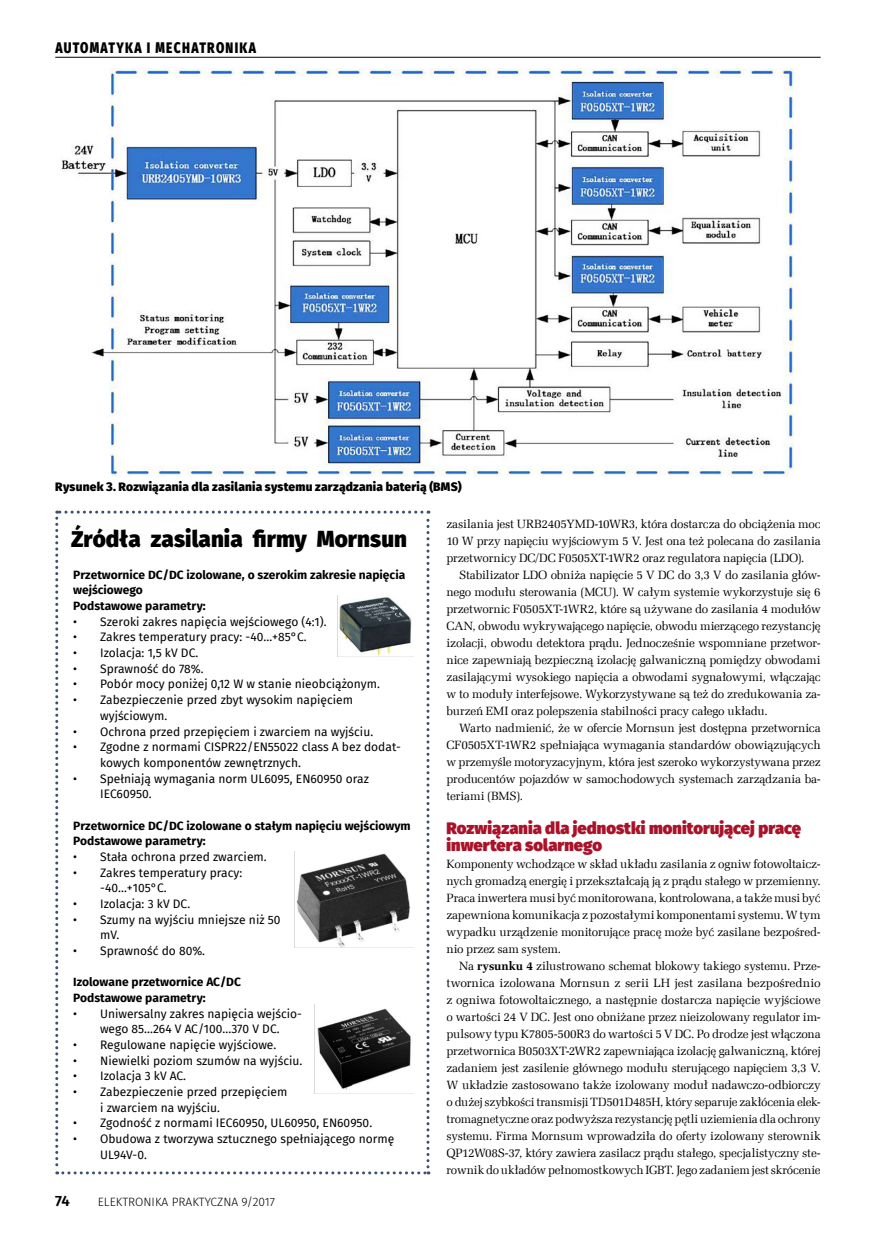
<style>
.page{position:relative;width:893px;height:1234px;background:#fff}
.page>*{position:absolute;margin:0;border:0;box-sizing:border-box;transform-origin:0 0}
.t1{font:800 22.5px "Fira Sans";letter-spacing:.005em;color:#000}
.t2{font:900 16.5px/17px "Fira Sans";letter-spacing:.005em;color:#a9132a}
.t3{font:800 15px "Fira Sans";letter-spacing:.11em;color:#000;scale:.8 1}
.t4{font:600 15px "Fira Sans";color:#000}
.t5{font:12px/17px "Zapf Ellipt EU";letter-spacing:-.015em;color:#000;text-align:justify}
.t6{font:12px/15.6px "Fira Sans";color:#000}
.t7{font:700 12px/15.6px "Fira Sans";color:#000}
.t8{font:800 12px "Fira Sans";letter-spacing:.015em;color:#000}
.t9{font:300 12px "Fira Sans";color:#000}
.s1{font-weight:700}
</style>
<div class="page">
<svg style="left:55px;top:510px;width:374px;height:664px"></svg>
<hr style="left:55px;top:57px;width:766px;height:1px;background:#000">
<img style="left:338px;top:595px;width:76px;height:61px">
<img style="left:295px;top:850px;width:119px;height:97px">
<img style="left:315px;top:1003px;width:99px;height:90px">
<img style="left:61px;top:68px;width:733px;height:408px">
<p class="t3" style="left:55px;top:35px;width:252px">AUTOMATYKA I MECHATRONIKA</p>
<p class="t8" style="left:55px;top:475px;width:408px">Rysunek 3. Rozwiązania dla zasilania systemu zarządzania baterią (BMS)</p>
<h1 class="t1" style="left:71px;top:519px;width:338px">Źródła zasilania firmy Mornsun</h1>
<p class="t7" style="left:73px;top:566px;width:334px">Przetwornice DC/DC izolowane, o szerokim zakresie napięcia wejściowego<br>Podstawowe parametry:</p>
<p class="t6" style="left:73px;top:613px;width:255px">• Szeroki zakres napięcia wejściowego (4:1).</p>
<p class="t6" style="left:73px;top:629px;width:235px">• Zakres temperatury pracy: -40…+85°C.</p>
<p class="t6" style="left:73px;top:644px;width:127px">• Izolacja: 1,5 kV DC.</p>
<p class="t6" style="left:73px;top:660px;width:132px">• Sprawność do 78%.</p>
<p class="t6" style="left:73px;top:676px;width:308px">• Pobór mocy poniżej 0,12 W w stanie nieobciążonym.</p>
<p class="t6" style="left:100px;top:691px;width:254px;text-indent:-27px">• Zabezpieczenie przed zbyt wysokim napięciem wyjściowym.</p>
<p class="t6" style="left:73px;top:723px;width:302px">• Ochrona przed przepięciem i zwarciem na wyjściu.</p>
<p class="t6" style="left:100px;top:738px;width:302px;text-indent:-27px">• Zgodne z normami CISPR22/EN55022 class A bez dodat&shy;kowych komponentów zewnętrznych.</p>
<p class="t6" style="left:100px;top:770px;width:270px;text-indent:-27px">• Spełniają wymagania norm UL6095, EN60950 oraz<br>IEC60950.</p>
<p class="t7" style="left:73px;top:816px;width:339px">Przetwornice DC/DC izolowane o stałym napięciu wejściowym<br>Podstawowe parametry:</p>
<p class="t6" style="left:73px;top:848px;width:195px">• Stała ochrona przed zwarciem.</p>
<p class="t6" style="left:100px;top:864px;width:144px;text-indent:-27px">• Zakres temperatury pracy: -40…+105°C.</p>
<p class="t6" style="left:73px;top:895px;width:119px">• Izolacja: 3 kV DC.</p>
<p class="t6" style="left:100px;top:911px;width:182px;text-indent:-27px">• Szumy na wyjściu mniejsze niż 50 mV.</p>
<p class="t6" style="left:73px;top:942px;width:134px">• Sprawność do 80%.</p>
<p class="t7" style="left:73px;top:973px;width:169px">Izolowane przetwornice AC/DC<br>Podstawowe parametry:</p>
<p class="t6" style="left:73px;top:1005px;width:230px;text-align:center">• Uniwersalny zakres napięcia wejścio&shy;wego 85…264 V AC/100…370 V DC.</p>
<p class="t6" style="left:73px;top:1036px;width:205px">• Regulowane napięcie wyjściowe.</p>
<p class="t6" style="left:73px;top:1052px;width:231px">• Niewielki poziom szumów na wyjściu.</p>
<p class="t6" style="left:73px;top:1067px;width:114px">• Izolacja 3 kV AC.</p>
<p class="t6" style="left:100px;top:1083px;width:189px;text-indent:-27px">• Zabezpieczenie przed przepięciem i zwarciem na wyjściu.</p>
<p class="t6" style="left:73px;top:1114px;width:301px">• Zgodność z normami IEC60950, UL60950, EN60950.</p>
<p class="t6" style="left:100px;top:1130px;width:296px;text-indent:-27px">• Obudowa z tworzywa sztucznego spełniającego normę<br>UL94V-0.</p>
<p class="t4" style="left:55px;top:1188px;width:16px">74</p>
<p class="t9" style="left:98px;top:1193px;width:179px">ELEKTRONIKA PRAKTYCZNA 9/2017</p>
<p class="t5" style="left:446px;top:515px;width:376px">zasilania jest URB2405YMD-10WR3, która dostarcza do obciążenia moc 10 W przy napięciu wyjściowym 5 V. Jest ona też polecana do zasilania przetwornicy DC/DC F0505XT-1WR2 oraz regulatora napięcia (LDO).</p>
<p class="t5" style="left:446px;top:566px;width:376px;text-indent:13px">Stabilizator LDO obniża napięcie 5 V DC do 3,3 V do zasilania głów&shy;nego modułu sterowania (MCU). W całym systemie wykorzystuje się 6 przetwornic F0505XT-1WR2, które są używane do zasilania 4 modułów CAN, obwodu wykrywającego napięcie, obwodu mierzącego rezystancję izolacji, obwodu detektora prądu. Jednocześnie wspomniane przetwor&shy;nice zapewniają bezpieczną izolację galwaniczną pomiędzy obwodami zasilającymi wysokiego napięcia a obwodami sygnałowymi, włączając w to moduły interfejsowe. Wykorzystywane są też do zredukowania za&shy;burzeń EMI oraz polepszenia stabilności pracy całego układu.</p>
<p class="t5" style="left:446px;top:719px;width:376px;text-indent:13px">Warto nadmienić, że w ofercie Mornsun jest dostępna przetwornica CF0505XT-1WR2 spełniająca wymagania standardów obowiązujących w przemyśle motoryzacyjnym, która jest szeroko wykorzystywana przez producentów pojazdów w samochodowych systemach zarządzania ba&shy;teriami (BMS).</p>
<h2 class="t2" style="left:446px;top:817px;width:356px">Rozwiązania dla jednostki monitorującej pracę inwertera solarnego</h2>
<p class="t5" style="left:446px;top:855px;width:376px">Komponenty wchodzące w skład układu zasilania z ogniw fotowoltaicz&shy;nych gromadzą energię i przekształcają ją z prądu stałego w przemienny.<br>Praca inwertera musi być monitorowana, kontrolowana, a także musi być zapewniona komunikacja z pozostałymi komponentami systemu. W tym wypadku urządzenie monitorujące pracę może być zasilane bezpośred&shy;nio przez sam system.</p>
<p class="t5" style="left:446px;top:957px;width:376px;text-indent:13px">Na <span class="s1">rysunku 4</span> zilustrowano schemat blokowy takiego systemu. Prze&shy;twornica izolowana Mornsun z serii LH jest zasilana bezpośrednio z ogniwa fotowoltaicznego, a następnie dostarcza napięcie wyjściowe o wartości 24 V DC. Jest ono obniżane przez nieizolowany regulator im&shy;pulsowy typu K7805-500R3 do wartości 5 V DC. Po drodze jest włączona przetwornica B0503XT-2WR2 zapewniająca izolację galwaniczną, której zadaniem jest zasilenie głównego modułu sterującego napięciem 3,3 V.<br>W układzie zastosowano także izolowany moduł nadawczo-odbiorczy o dużej szybkości transmisji TD501D485H, który separuje zakłócenia elek&shy;tromagnetyczne oraz podwyższa rezystancję pętli uziemienia dla ochrony systemu. Firma Mornsum wprowadziła do oferty izolowany sterownik QP12W08S-37, który zawiera zasilacz prądu stałego, specjalistyczny ste&shy;rownik do układów pełnomostkowych IGBT. Jego zadaniem jest skrócenie</p>
</div>
